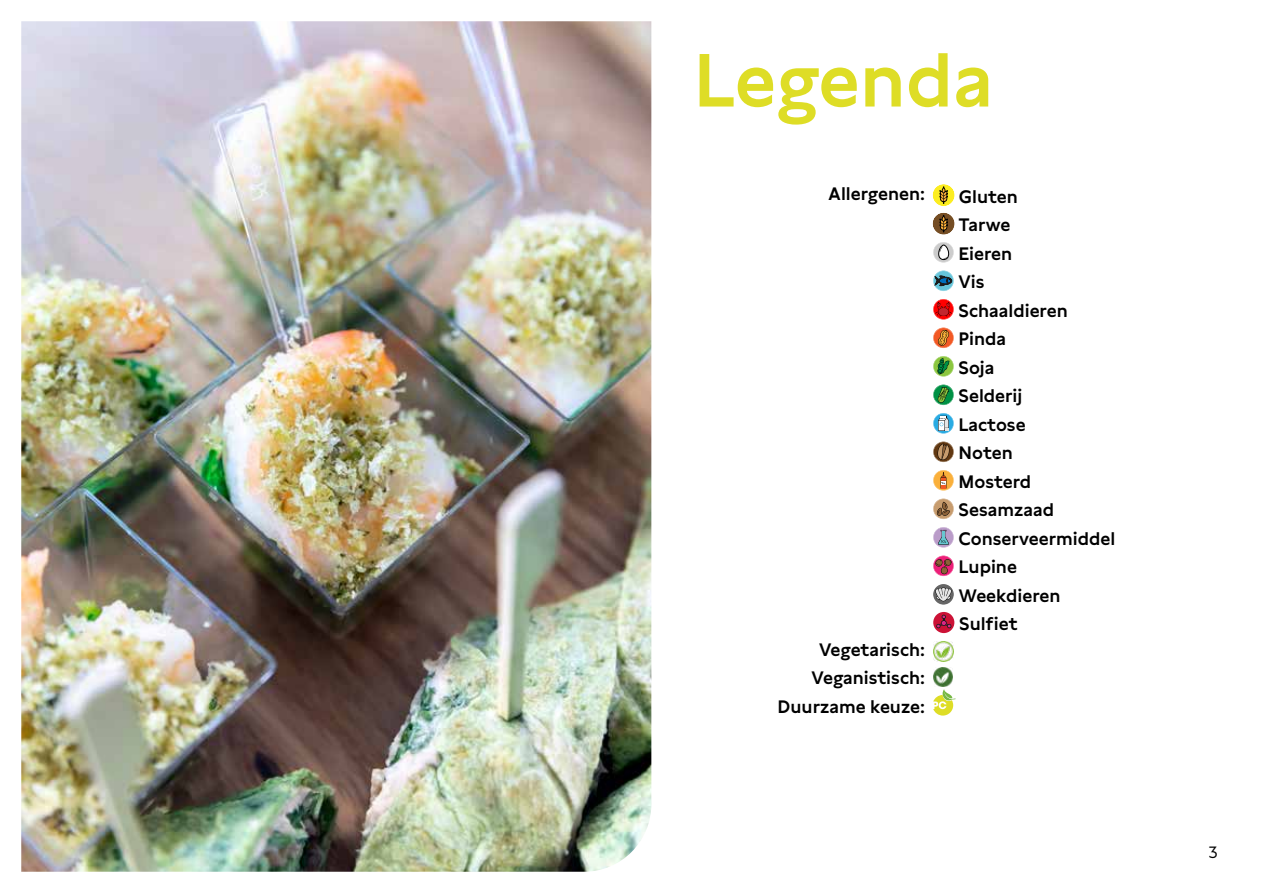
<style>
.page{position:relative;width:1263px;height:893px;background:#fff}
.page>*{position:absolute;margin:0;border:0;box-sizing:border-box;transform-origin:0 0}
.t1{font:600 75px "Lynstone";color:#dedd26}
.t2{font:600 18px/28.5px "Lynstone";color:#000;text-align:right}
.t3{font:16.5px "Lynstone";color:#000}
</style>
<div class="page">
<img style="left:21px;top:21px;width:630px;height:851px">
<svg style="left:933px;top:185px;width:21px;height:21px"></svg>
<svg style="left:933px;top:213px;width:21px;height:21px"></svg>
<svg style="left:933px;top:242px;width:21px;height:21px"></svg>
<svg style="left:933px;top:271px;width:21px;height:20px"></svg>
<svg style="left:933px;top:299px;width:21px;height:21px"></svg>
<svg style="left:933px;top:328px;width:21px;height:20px"></svg>
<svg style="left:933px;top:356px;width:21px;height:21px"></svg>
<svg style="left:933px;top:385px;width:21px;height:20px"></svg>
<svg style="left:933px;top:413px;width:21px;height:21px"></svg>
<svg style="left:933px;top:442px;width:21px;height:20px"></svg>
<svg style="left:933px;top:470px;width:21px;height:21px"></svg>
<svg style="left:933px;top:499px;width:21px;height:20px"></svg>
<svg style="left:933px;top:527px;width:21px;height:21px"></svg>
<svg style="left:933px;top:556px;width:21px;height:20px"></svg>
<svg style="left:933px;top:584px;width:21px;height:21px"></svg>
<div style="left:934px;top:585px;width:19px;height:19px;background:#666;border-radius:50%"></div>
<svg style="left:935px;top:587px;width:17px;height:14px"></svg>
<svg style="left:933px;top:612px;width:21px;height:21px"></svg>
<svg style="left:936px;top:615px;width:16px;height:13px"></svg>
<img style="left:933px;top:642px;width:20px;height:20px">
<img style="left:933px;top:667px;width:20px;height:20px">
<svg style="left:933px;top:689px;width:22px;height:27px"></svg>
<h1 class="t1" style="left:693px;top:23px;width:302px">Legenda</h1>
<p class="t2" style="left:828px;top:178px;width:98px">Allergenen:</p>
<p class="t2" style="left:778px;top:634px;width:149px">Vegetarisch:<br>Veganistisch:<br>Duurzame keuze:</p>
<p class="t2" style="left:958px;top:181px;width:158px;text-align:left">Gluten<br>Tarwe<br>Eieren<br>Vis<br>Schaaldieren<br>Pinda<br>Soja<br>Selderij<br>Lactose<br>Noten<br>Mosterd<br>Sesamzaad<br>Conserveermiddel<br>Lupine<br>Weekdieren<br>Sulfiet</p>
<p class="t3" style="left:1209px;top:839px;width:10px">3</p>
</div>
